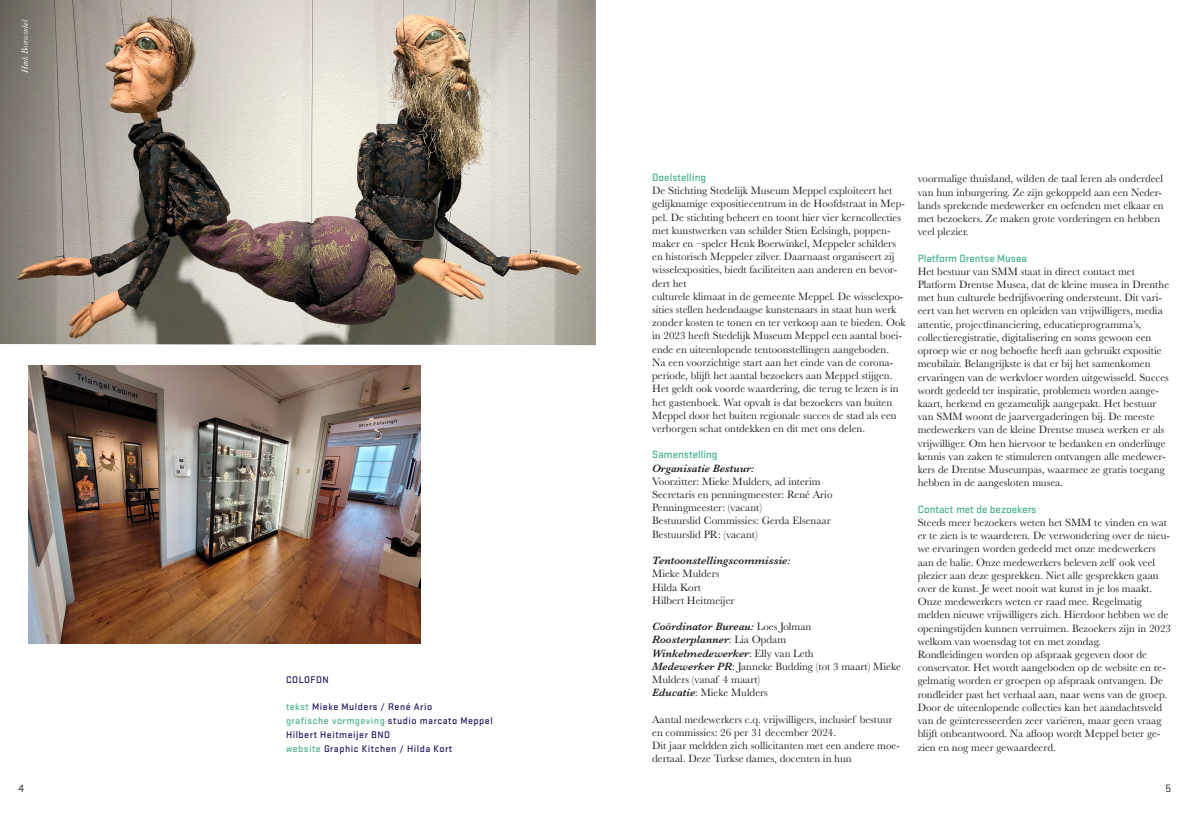
<style>
.page{position:relative;width:1191px;height:823px;background:#fff}
.page>*{position:absolute;margin:0;border:0;box-sizing:border-box;transform-origin:0 0}
.t1{font:11px/13.2px "Baskerville";color:#231f20}
.t2{font:italic 600 11px "Baskerville";color:#231f20}
.t3{font:500 11px "Stratum 1";color:#47b489}
.t4{font:11px "Stratum 1";color:#231f20}
.t5{font:500 10px "Stratum 1";letter-spacing:.05em;color:#291862}
.t6{font:500 10px "Stratum 1";letter-spacing:.05em;color:#47b489}
.t7{font:italic 9px "Baskerville";color:#fff}
.s1{color:#47b489}
.s2{color:#291862}
.s3{font-weight:400;font-style:normal}
.s4{font-weight:600;font-style:italic}
</style>
<div class="page">
<img style="left:28px;top:365px;width:393px;height:278px">
<img style="left:0;top:0;width:596px;height:345px">
<p class="t7" style="left:19px;top:73px;width:55px;rotate:-90deg">Henk Boerwinkel</p>
<p class="t5" style="left:286px;top:672px;width:44px">COLOFON</p>
<p class="t5" style="left:286px;top:699px;width:148px"><span class="s1">tekst</span> Mieke Mulders / René Ario</p>
<p class="t6" style="left:286px;top:713px;width:208px">grafische vormgeving <span class="s2">studio marcato Meppel</span></p>
<p class="t5" style="left:286px;top:727px;width:106px">Hilbert Heitmeijer BNO</p>
<p class="t5" style="left:286px;top:741px;width:168px"><span class="s1">website</span> Graphic Kitchen / Hilda Kort</p>
<p class="t3" style="left:652px;top:170px;width:55px">Doelstelling</p>
<p class="t1" style="left:652px;top:184px;width:254px">De Stichting Stedelijk Museum Meppel exploiteert het gelijknamige expositiecentrum in de Hoofdstraat in Mep&shy;pel. De stichting beheert en toont hier vier kerncollecties met kunstwerken van schilder Stien Eelsingh, poppen&shy;maker en –speler Henk Boerwinkel, Meppeler schilders en historisch Meppeler zilver. Daarnaast organiseert zij wisselexposities, biedt faciliteiten aan anderen en bevor&shy;dert het</p>
<p class="t1" style="left:652px;top:289px;width:255px">culturele klimaat in de gemeente Meppel. De wisselexpo&shy;sities stellen hedendaagse kunstenaars in staat hun werk zonder kosten te tonen en ter verkoop aan te bieden. Ook in 2023 heeft Stedelijk Museum Meppel een aantal boei&shy;ende en uiteenlopende tentoonstellingen aangeboden.<br>Na een voorzichtige start aan het einde van de corona&shy;periode, blijft het aantal bezoekers aan Meppel stijgen.<br>Het geldt ook voorde waardering, die terug te lezen is in het gastenboek. Wat opvalt is dat bezoekers van buiten Meppel door het buiten regionale succes de stad als een verborgen schat ontdekken en dit met ons delen.</p>
<p class="t3" style="left:652px;top:447px;width:67px">Samenstelling</p>
<p class="t2" style="left:652px;top:460px;width:103px">Organisatie Bestuur:</p>
<p class="t1" style="left:652px;top:474px;width:170px">Voorzitter: Mieke Mulders, ad interim</p>
<p class="t1" style="left:652px;top:487px;width:182px">Secretaris en penningmeester: René Ario</p>
<p class="t1" style="left:652px;top:501px;width:111px">Penningmeester: (vacant)</p>
<p class="t1" style="left:652px;top:514px;width:180px">Bestuurslid Commissies: Gerda Elsenaar</p>
<p class="t1" style="left:652px;top:527px;width:107px">Bestuurslid PR: (vacant)</p>
<p class="t2" style="left:652px;top:552px;width:140px">Tentoonstellingscommissie:</p>
<p class="t1" style="left:652px;top:567px;width:69px">Mieke Mulders</p>
<p class="t1" style="left:652px;top:580px;width:50px">Hilda Kort</p>
<p class="t1" style="left:652px;top:593px;width:84px">Hilbert Heitmeijer</p>
<p class="t2" style="left:652px;top:618px;width:161px">Coördinator Bureau: <span class="s3">Loes Jolman</span></p>
<p class="t2" style="left:652px;top:632px;width:135px">Roosterplanner<span class="s3">: Lia Opdam</span></p>
<p class="t2" style="left:652px;top:645px;width:163px">Winkelmedewerker<span class="s3">: Elly van Leth</span></p>
<p class="t1" style="left:652px;top:659px;width:250px"><span class="s4">Medewerker PR</span>: Janneke Budding (tot 3 maart) Mieke<br>Mulders (vanaf 4 maart)</p>
<p class="t1" style="left:652px;top:685px;width:117px"><span class="s4">Educatie</span>: Mieke Mulders</p>
<p class="t1" style="left:652px;top:712px;width:242px">Aantal medewerkers c.q. vrijwilligers, inclusief bestuur</p>
<p class="t1" style="left:652px;top:725px;width:185px">en commissies: 26 per 31 december 2024.</p>
<p class="t1" style="left:652px;top:738px;width:249px">Dit jaar meldden zich sollicitanten met een andere moe&shy;dertaal. Deze Turkse dames, docenten in hun</p>
<p class="t1" style="left:917px;top:172px;width:248px">voormalige thuisland, wilden de taal leren als onderdeel van hun inburgering. Ze zijn gekoppeld aan een Neder&shy;lands sprekende medewerker en oefenden met elkaar en met bezoekers. Ze maken grote vorderingen en hebben veel plezier.</p>
<p class="t3" style="left:917px;top:250px;width:111px">Platform Drentse Musea</p>
<p class="t1" style="left:917px;top:264px;width:219px">Het bestuur van SMM staat in direct contact met</p>
<p class="t1" style="left:917px;top:278px;width:253px">Platform Drentse Musea, dat de kleine musea in Drenthe met hun culturele bedrijfsvoering ondersteunt. Dit vari&shy;eert van het werven en opleiden van vrijwilligers, media attentie, projectfinanciering, educatieprogramma’s, collectieregistratie, digitalisering en soms gewoon een oproep wie er nog behoefte heeft aan gebruikt expositie</p>
<p class="t1" style="left:917px;top:357px;width:253px">meubilair. Belangrijkste is dat er bij het samenkomen ervaringen van de werkvloer worden uitgewisseld. Succes wordt gedeeld ter inspiratie, problemen worden aange&shy;kaart, herkend en gezamenlijk aangepakt. Het bestuur van SMM woont de jaarvergaderingen bij. De meeste medewerkers van de kleine Drentse musea werken er als vrijwilliger. Om hen hiervoor te bedanken en onderlinge kennis van zaken te stimuleren ontvangen alle medewer&shy;kers de Drentse Museumpas, waarmee ze gratis toegang hebben in de aangesloten musea.</p>
<p class="t3" style="left:917px;top:501px;width:120px">Contact met de bezoekers</p>
<p class="t1" style="left:917px;top:515px;width:255px">Steeds meer bezoekers weten het SMM te vinden en wat er te zien is te waarderen. De verwondering over de nieu&shy;we ervaringen worden gedeeld met onze medewerkers aan de balie. Onze medewerkers beleven zelf ook veel plezier aan deze gesprekken. Niet alle gesprekken gaan over de kunst. Je weet nooit wat kunst in je los maakt.<br>Onze medewerkers weten er raad mee. Regelmatig melden nieuwe vrijwilligers zich. Hierdoor hebben we de openingstijden kunnen verruimen. Bezoekers zijn in 2023 welkom van woensdag tot en met zondag.</p>
<p class="t1" style="left:917px;top:647px;width:251px">Rondleidingen worden op afspraak gegeven door de conservator. Het wordt aangeboden op de website en re&shy;gelmatig worden er groepen op afspraak ontvangen. De rondleider past het verhaal aan, naar wens van de groep.<br>Door de uiteenlopende collecties kan het aandachtsveld van de geïnteresseerden zeer variëren, maar geen vraag blijft onbeantwoord. Na afloop wordt Meppel beter ge&shy;zien en nog meer gewaardeerd.</p>
<p class="t4" style="left:18px;top:780px;width:7px">4</p>
<p class="t4" style="left:1165px;top:780px;width:7px">5</p>
</div>
